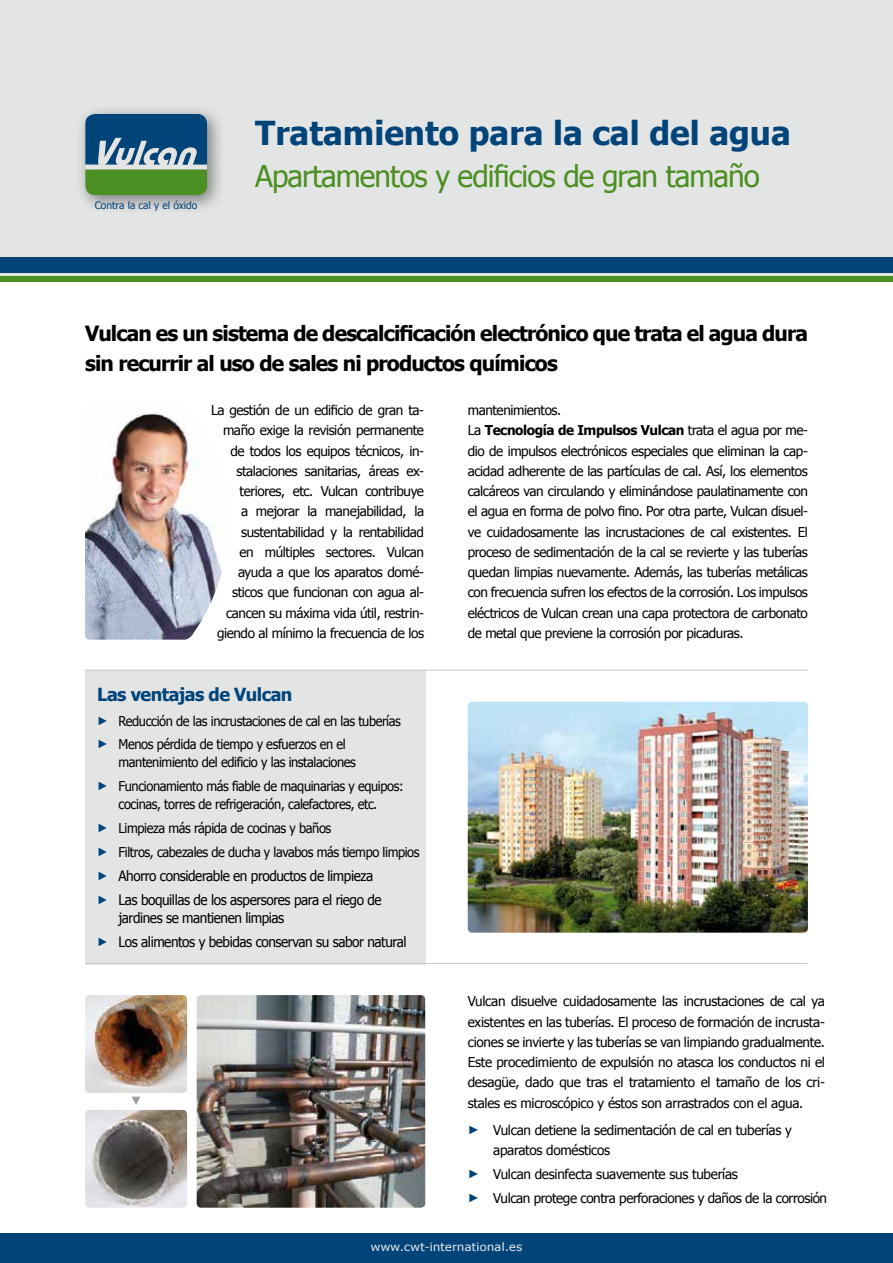
<style>
.page{position:relative;width:893px;height:1263px;background:#fff}
.page>*{position:absolute;margin:0;border:0;box-sizing:border-box;transform-origin:0 0}
.t1{font:700 33px "Tahoma";color:#00447a}
.t2{font:30px "Tahoma";letter-spacing:-.03em;color:#4c8f22}
.t3{font:700 21px/30px "Tahoma";letter-spacing:-.04em;color:#000}
.t4{font:700 18px "Tahoma";letter-spacing:-.03em;color:#00447a}
.t5{font:14.25px/24px "Tahoma";letter-spacing:-.03em;color:#000;scale:.95 1}
.t6{font:13.5px/20.2px "Tahoma";letter-spacing:-.03em;color:#000}
.t7{font:13.5px/24px "Tahoma";letter-spacing:-.03em;color:#000;scale:.95 1}
.t8{font:700 12px "Arial";color:#9d9c95}
.t9{font:11.55px "Tahoma";letter-spacing:.03em;color:#e3e4e4;scale:1.11 1}
.t10{font:10.2px "Tahoma";color:#00447a}
.s1{font-weight:700}
.s2{font-family:"Arial";font-weight:700;font-size:12px;color:#00447a}
</style>
<div class="page">
<div style="left:0;top:0;width:893px;height:261px;background:#e3e4e4"></div>
<div style="left:0;top:257px;width:893px;height:18px;background:#00447a"></div>
<hr style="left:0;top:274px;width:893px;height:3px;background:#e3e4e4">
<div style="left:0;top:277px;width:893px;height:5px;background:#4c8f22"></div>
<div style="left:0;top:1233px;width:893px;height:30px;background:#00447a"></div>
<div style="left:85px;top:671px;width:340px;height:292px;background:#e3e4e4"></div>
<img style="left:197px;top:995px;width:228px;height:213px">
<hr style="left:85px;top:670px;width:723px;height:1px;background:#c6c7c8">
<img style="left:85px;top:412px;width:137px;height:228px">
<hr style="left:85px;top:963px;width:723px;height:1px;background:#c6c7c8">
<div style="left:76px;top:105px;width:150px;height:109px;background:#000;opacity:.45"></div>
<svg style="left:85px;top:114px;width:122px;height:81px"></svg>
<img style="left:85px;top:1110px;width:102px;height:98px">
<img style="left:85px;top:995px;width:102px;height:98px">
<img style="left:468px;top:702px;width:340px;height:231px">
<p class="t10" style="left:95px;top:199px;width:104px">Contra la cal y el óxido</p>
<h1 class="t1" style="left:255px;top:110px;width:537px">Tratamiento para la cal del agua</h1>
<h2 class="t2" style="left:255px;top:156px;width:506px">Apartamentos y edificios de gran tamaño</h2>
<h3 class="t3" style="left:85px;top:317px;width:724px">Vulcan es un sistema de descalcificación electrónico que trata el agua dura sin recurrir al uso de sales ni productos químicos</h3>
<p class="t6" style="left:211px;top:399px;width:215px;text-align:right">La gestión de un edificio de gran ta&shy;maño exige la revisión permanente de todos los equipos técnicos, in&shy;stalaciones sanitarias, áreas ex&shy;teriores, etc. Vulcan contribuye<br>a mejorar la manejabilidad, la sustentabilidad y la rentabilidad<br>en múltiples sectores. Vulcan ayuda a que los aparatos domé&shy;sticos que funcionan con agua al&shy;cancen su máxima vida útil, restrin&shy;giendo al mínimo la frecuencia de los</p>
<p class="t6" style="left:468px;top:399px;width:342px">mantenimientos.<br>La <span class="s1">Tecnología de Impulsos Vulcan</span> trata el agua por me&shy;dio de impulsos electrónicos especiales que eliminan la cap&shy;acidad adherente de las partículas de cal. Así, los elementos calcáreos van circulando y eliminándose paulatinamente con el agua en forma de polvo fino. Por otra parte, Vulcan disuel&shy;ve cuidadosamente las incrustaciones de cal existentes. El proceso de sedimentación de la cal se revierte y las tuberías quedan limpias nuevamente. Además, las tuberías metálicas con frecuencia sufren los efectos de la corrosión. Los impulsos eléctricos de Vulcan crean una capa protectora de carbonato de metal que previene la corrosión por picaduras.</p>
<h3 class="t4" style="left:97px;top:681px;width:197px">Las ventajas de Vulcan</h3>
<p class="t7" style="left:97px;top:709px;width:321px;line-height:22.5px"><span class="s2">►</span> Reducción de las incrustaciones de cal en las tuberías <span class="s2">►</span> Menos pérdida de tiempo y esfuerzos en el</p>
<p class="t7" style="left:97px;top:749px;width:324px;text-indent:21px">mantenimiento del edificio y las instalaciones<br><span class="s2">►</span> Funcionamiento más fiable de maquinarias y equipos:</p>
<p class="t7" style="left:97px;top:791px;width:341px;text-indent:21px">cocinas, torres de refrigeración, calefactores, etc.<br><span class="s2">►</span> Limpieza más rápida de cocinas y baños<br><span class="s2">►</span> Filtros, cabezales de ducha y lavabos más tiempo limpios</p>
<p class="t5" style="left:97px;top:863px;width:301px"><span class="s2">►</span> Ahorro considerable en productos de limpieza <span class="s2">►</span> Las boquillas de los aspersores para el riego de</p>
<p class="t5" style="left:97px;top:905px;width:327px;text-indent:21px">jardines se mantienen limpias<br><span class="s2">►</span> Los alimentos y bebidas conservan su sabor natural</p>
<p class="t8" style="left:144px;top:1095px;width:13px;rotate:90deg">►</p>
<p class="t6" style="left:468px;top:991px;width:359px;text-align:justify">Vulcan disuelve cuidadosamente las incrustaciones de cal ya existentes en las tuberías. El proceso de formación de incrusta&shy;ciones se invierte y las tuberías se van limpiando gradualmente.<br>Este procedimiento de expulsión no atasca los conductos ni el desagüe, dado que tras el tratamiento el tamaño de los cri&shy;stales es microscópico y éstos son arrastrados con el agua.</p>
<p class="t6" style="left:493px;top:1119px;width:300px;text-indent:-26px"><span class="s2">►</span> Vulcan detiene la sedimentación de cal en tuberías y aparatos domésticos</p>
<p class="t6" style="left:468px;top:1161px;width:361px;line-height:24px"><span class="s2">►</span> Vulcan desinfecta suavemente sus tuberías<br><span class="s2">►</span> Vulcan protege contra perforaciones y daños de la corrosión</p>
<p class="t9" style="left:371px;top:1239px;width:138px">www.cwt-international.es</p>
</div>
